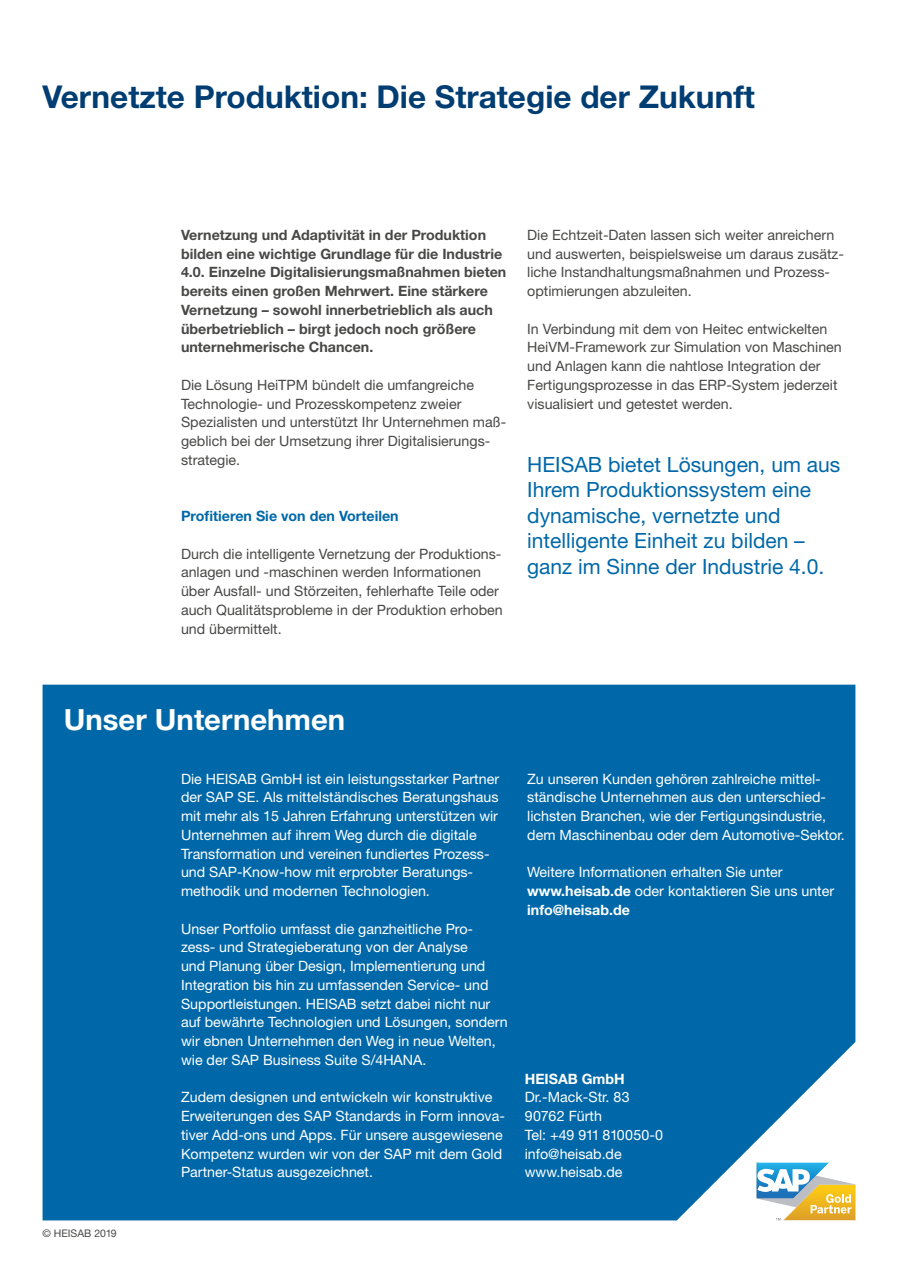
<style>
.page{position:relative;width:898px;height:1263px;background:#fff}
.page>*{position:absolute;margin:0;border:0;box-sizing:border-box;transform-origin:0 0}
.t1{font:700 31.5px "Helvetica Neue";color:#003d72}
.t2{font:700 29.25px "Helvetica Neue";color:#fff}
.t3{font:21px/25.5px "Helvetica Neue";color:#0068a8}
.t4{font:14.25px/18.8px "Helvetica Neue";color:#fff}
.t5{font:14.25px/18.8px "Helvetica Neue";color:#484847}
.t6{font:700 14.25px/18.8px "Helvetica Neue";color:#484847}
.t7{font:700 14.25px "Helvetica Neue";color:#0068a8}
.t8{font:700 14.25px "Helvetica Neue";color:#fff}
.t9{font:10.5px "Helvetica Neue";color:#484847}
.s1{font-weight:700}
</style>
<div class="page">
<div style="left:43px;top:685px;width:812px;height:535px;background:#0068a8"></div>
<svg style="left:756px;top:1162px;width:99px;height:58px"></svg>
<h1 class="t1" style="left:43px;top:79px;width:713px">Vernetzte Produktion: Die Strategie der Zukunft</h1>
<p class="t6" style="left:181px;top:225px;width:326px">Vernetzung und Adaptivität in der Produktion bilden eine wichtige Grundlage für die Industrie 4.0. Einzelne Digitalisierungsmaßnahmen bieten bereits einen großen Mehrwert. Eine stärkere Vernetzung – sowohl innerbetrieblich als auch überbetrieblich – birgt jedoch noch größere unternehmerische Chancen.</p>
<p class="t5" style="left:181px;top:377px;width:326px">Die Lösung HeiTPM bündelt die umfangreiche Technologie- und Prozesskompetenz zweier Spezialisten und unterstützt Ihr Unternehmen maß&shy;geblich bei der Umsetzung ihrer Digitalisierungs&shy;strategie.</p>
<p class="t7" style="left:181px;top:508px;width:219px">Profitieren Sie von den Vorteilen</p>
<p class="t5" style="left:181px;top:545px;width:323px">Durch die intelligente Vernetzung der Produktions&shy;anlagen und -maschinen werden Informationen über Ausfall- und Störzeiten, fehlerhafte Teile oder auch Qualitätsprobleme in der Produktion erhoben und übermittelt.</p>
<p class="t5" style="left:527px;top:227px;width:318px">Die Echtzeit-Daten lassen sich weiter anreichern und auswerten, beispielsweise um daraus zusätz&shy;liche Instandhaltungsmaßnahmen und Prozess&shy;optimierungen abzuleiten.</p>
<p class="t5" style="left:527px;top:320px;width:316px">In Verbindung mit dem von Heitec entwickelten HeiVM-Framework zur Simulation von Maschinen und Anlagen kann die nahtlose Integration der Fertigungsprozesse in das ERP-System jederzeit visualisiert und getestet werden.</p>
<h3 class="t3" style="left:527px;top:453px;width:314px">HEISAB bietet Lösungen, um aus<br>Ihrem Produktionssystem eine dynamische, vernetzte und intelligente Einheit zu bilden – ganz im Sinne der Industrie 4.0.</h3>
<h2 class="t2" style="left:64px;top:703px;width:283px">Unser Unternehmen</h2>
<p class="t4" style="left:181px;top:770px;width:319px">Die HEISAB GmbH ist ein leistungsstarker Partner der SAP SE. Als mittelständisches Beratungshaus mit mehr als 15 Jahren Erfahrung unterstützen wir Unternehmen auf ihrem Weg durch die digitale Transformation und vereinen fundiertes Prozess&shy;und SAP-Know-how mit erprobter Beratungs&shy;methodik und modernen Technologien.</p>
<p class="t4" style="left:181px;top:920px;width:328px">Unser Portfolio umfasst die ganzheitliche Pro&shy;zess- und Strategieberatung von der Analyse<br>und Planung über Design, Implementierung und Integration bis hin zu umfassenden Service- und Supportleistungen. HEISAB setzt dabei nicht nur auf bewährte Technologien und Lösungen, sondern wir ebnen Unternehmen den Weg in neue Welten, wie der SAP Business Suite S/4HANA.</p>
<p class="t4" style="left:181px;top:1089px;width:325px">Zudem designen und entwickeln wir konstruktive Erweiterungen des SAP Standards in Form innova&shy;tiver Add-ons und Apps. Für unsere ausgewiesene Kompetenz wurden wir von der SAP mit dem Gold Partner-Status ausgezeichnet.</p>
<p class="t4" style="left:527px;top:770px;width:319px">Zu unseren Kunden gehören zahlreiche mittel&shy;ständische Unternehmen aus den unterschied&shy;lichsten Branchen, wie der Fertigungsindustrie, dem Maschinenbau oder dem Automotive-Sektor.</p>
<p class="t4" style="left:527px;top:864px;width:308px">Weitere Informationen erhalten Sie unter <span class="s1">www.heisab.de</span> oder kontaktieren Sie uns unter <span class="s1">info@heisab.de</span></p>
<p class="t8" style="left:524px;top:1071px;width:101px">HEISAB GmbH</p>
<p class="t4" style="left:524px;top:1089px;width:140px">Dr.-Mack-Str. 83<br>90762 Fürth<br>Tel: +49 911 810050-0 info@heisab.de www.heisab.de</p>
<p class="t9" style="left:43px;top:1229px;width:76px">© HEISAB 2019</p>
</div>
